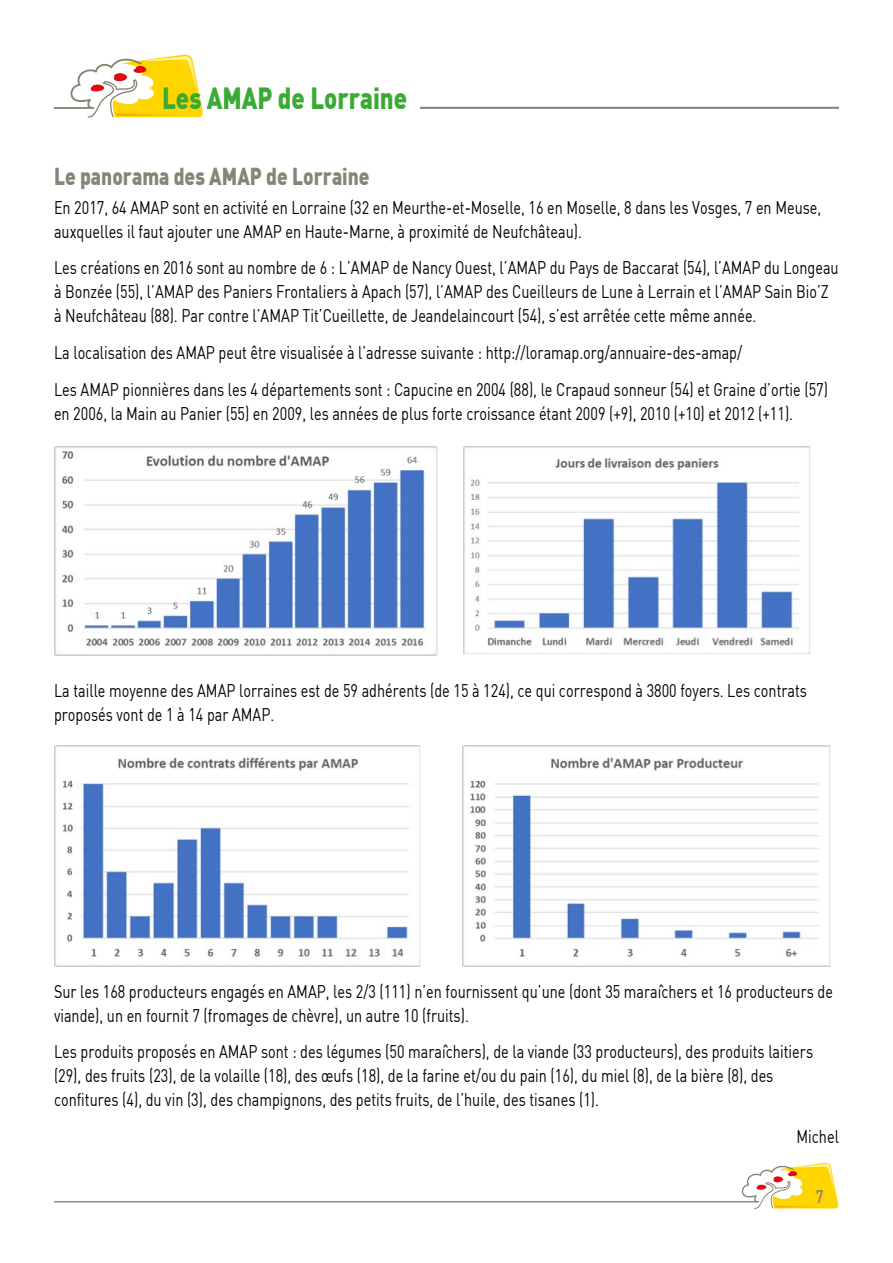
<style>
.page{position:relative;width:893px;height:1263px;background:#fff}
.page>*{position:absolute;margin:0;border:0;box-sizing:border-box;transform-origin:0 0}
.t1{font:900 30px "DIN";color:#3aaa35;scale:.8 1}
.t2{font:900 24px "DIN";color:#878575;scale:.8 1}
.t3{font:18px/24px "DIN";color:#000;scale:.8 1}
.t4{font:500 18px "DIN";color:#878575;scale:.8 1}
</style>
<div class="page">
<img style="left:54px;top:446px;width:384px;height:210px">
<img style="left:463px;top:446px;width:347px;height:209px">
<img style="left:54px;top:745px;width:366px;height:221px">
<img style="left:463px;top:745px;width:367px;height:222px">
<svg style="left:54px;top:1162px;width:785px;height:47px"></svg>
<svg style="left:54px;top:54px;width:149px;height:64px"></svg>
<hr style="left:420px;top:107px;width:419px;height:2px;background:#878575">
<h1 class="t1" style="left:162px;top:78px;width:308px">Les AMAP de Lorraine</h1>
<h2 class="t2" style="left:54px;top:161px;width:396px">Le panorama des AMAP de Lorraine</h2>
<p class="t3" style="left:54px;top:195px;width:961px">En 2017, 64 AMAP sont en activité en Lorraine (32 en Meurthe-et-Moselle, 16 en Moselle, 8 dans les Vosges, 7 en Meuse, auxquelles il faut ajouter une AMAP en Haute-Marne, à proximité de Neufchâteau).</p>
<p class="t3" style="left:54px;top:256px;width:982px">Les créations en 2016 sont au nombre de 6 : L’AMAP de Nancy Ouest, l’AMAP du Pays de Baccarat (54), l’AMAP du Longeau à Bonzée (55), l’AMAP des Paniers Frontaliers à Apach (57), l’AMAP des Cueilleurs de Lune à Lerrain et l’AMAP Sain Bio’Z à Neufchâteau (88). Par contre l’AMAP Tit’Cueillette, de Jeandelaincourt (54), s’est arrêtée cette même année.</p>
<p class="t3" style="left:54px;top:334px;width:969px;line-height:36.8px">La localisation des AMAP peut être visualisée à l’adresse suivante : http://loramap.org/annuaire-des-amap/<br>Les AMAP pionnières dans les 4 départements sont : Capucine en 2004 (88), le Crapaud sonneur (54) et Graine d’ortie (57)</p>
<p class="t3" style="left:54px;top:401px;width:925px">en 2006, la Main au Panier (55) en 2009, les années de plus forte croissance étant 2009 (+9), 2010 (+10) et 2012 (+11).</p>
<p class="t3" style="left:54px;top:678px;width:943px">La taille moyenne des AMAP lorraines est de 59 adhérents (de 15 à 124), ce qui correspond à 3800 foyers. Les contrats proposés vont de 1 à 14 par AMAP.</p>
<p class="t3" style="left:54px;top:979px;width:975px">Sur les 168 producteurs engagés en AMAP, les 2/3 (111) n’en fournissent qu’une (dont 35 maraîchers et 16 producteurs de viande), un en fournit 7 (fromages de chèvre), un autre 10 (fruits).</p>
<p class="t3" style="left:54px;top:1039px;width:950px">Les produits proposés en AMAP sont : des légumes (50 maraîchers), de la viande (33 producteurs), des produits laitiers (29), des fruits (23), de la volaille (18), des œufs (18), de la farine et/ou du pain (16), du miel (8), de la bière (8), des confitures (4), du vin (3), des champignons, des petits fruits, de l’huile, des tisanes (1).</p>
<p class="t3" style="left:796px;top:1124px;width:55px">Michel</p>
<p class="t4" style="left:816px;top:1184px;width:11px">7</p>
</div>
